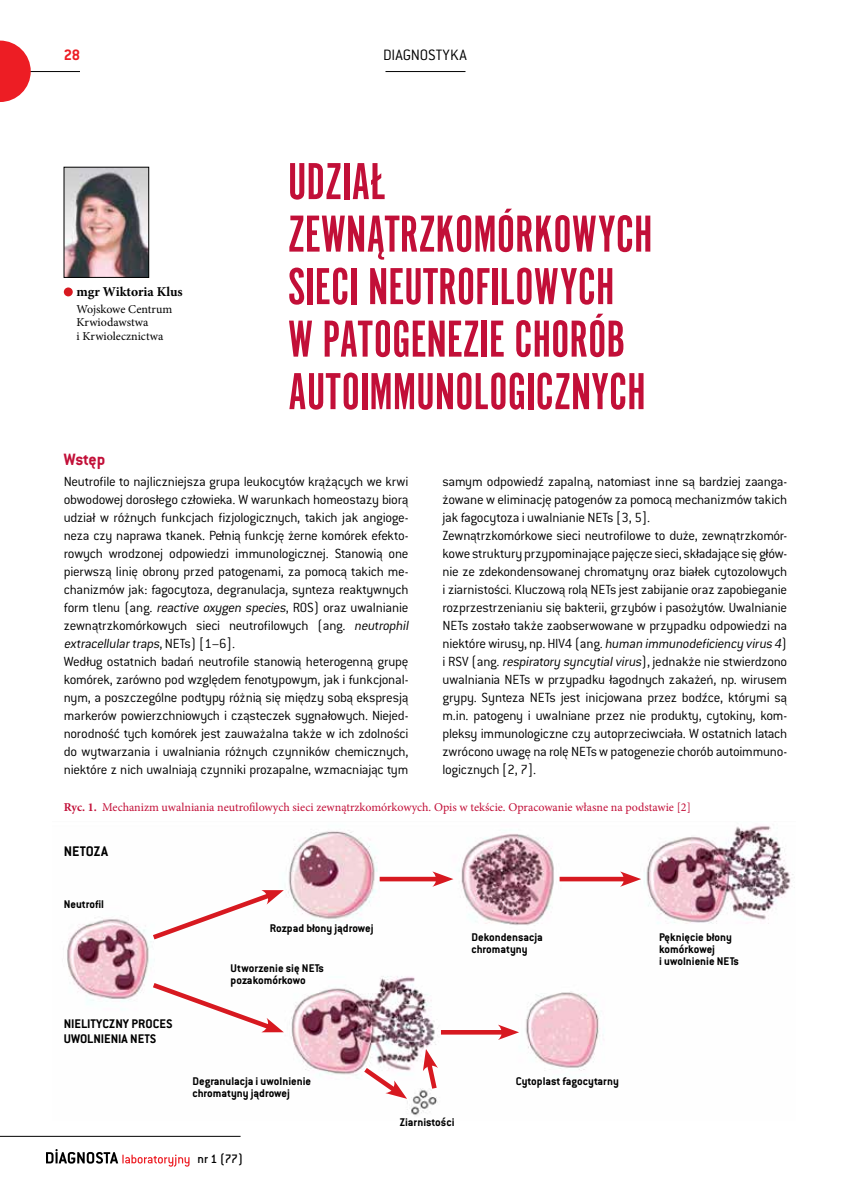
<style>
.page{position:relative;width:851px;height:1191px;background:#fff}
.page>*{position:absolute;margin:0;border:0;box-sizing:border-box;transform-origin:0 0}
.t1{font:54px/52.5px "Alternate Got No 1 DOT";color:#c20f38}
.t2{font:700 18px "Conduit ITC Pro";letter-spacing:-.015em;color:#c20f38}
.t3{font:300 16.5px "Conduit ITC Pro";color:#000}
.t4{font:700 16.5px "Conduit ITC Pro";color:#ed1d24}
.t5{font:700 15.3px "Conduit ITC Pro";color:#000}
.t6{font:300 14.55px/18px "Conduit ITC Pro";letter-spacing:-.02em;color:#000}
.t7{font:700 13.8px/15px "Conduit ITC Pro";color:#000}
.t8{font:700 13.5px "Minion Pro";letter-spacing:-.005em;color:#000}
.t9{font:500 13.5px "Conduit ITC Pro";color:#000}
.t10{font:700 12.3px/12px "Conduit ITC Pro";color:#000}
.t11{font:12px "Minion Pro";color:#c20f38}
.t12{font:12px/13.5px "Minion Pro";color:#000}
.s1{font-style:italic}
.s2{font-family:"Minion Pro";font-weight:400}
.s3{font-weight:700}
</style>
<div class="page">
<hr style="left:0;top:71px;width:80px;height:1px;background:#000">
<hr style="left:385px;top:71px;width:80px;height:1px;background:#000">
<svg style="left:46px;top:1149px;width:143px;height:17px"></svg>
<svg style="left:0;top:41px;width:31px;height:61px"></svg>
<hr style="left:0;top:1136px;width:240px;height:1px;background:#000">
<img style="left:66px;top:169px;width:81px;height:107px">
<div style="left:64px;top:167px;width:85px;height:111px;border:1px solid #000"></div>
<img style="left:67px;top:825px;width:727px;height:290px">
<svg style="left:148px;top:888px;width:136px;height:55px"></svg>
<svg style="left:148px;top:979px;width:136px;height:54px"></svg>
<div style="left:379px;top:876px;width:61px;height:5px;background:#d71920"></div>
<svg style="left:432px;top:871px;width:21px;height:15px"></svg>
<hr style="left:441px;top:1030px;width:65px;height:4px;background:#d71920">
<svg style="left:498px;top:1024px;width:21px;height:16px"></svg>
<div style="left:559px;top:876px;width:69px;height:5px;background:#d71920"></div>
<svg style="left:620px;top:871px;width:21px;height:15px"></svg>
<svg style="left:359px;top:1063px;width:48px;height:35px"></svg>
<svg style="left:423px;top:1049px;width:17px;height:44px"></svg>
<div style="left:64px;top:287px;width:9px;height:9px;background:#d71920;border-radius:50%"></div>
<p class="t4" style="left:64px;top:45px;width:18px">28</p>
<p class="t8" style="left:77px;top:284px;width:108px">mgr Wiktoria Klus</p>
<p class="t12" style="left:77px;top:302px;width:97px">Wojskowe Centrum<br>Krwiodawstwa<br>i Krwiolecznictwa</p>
<p class="t3" style="left:383px;top:45px;width:85px">DIAGNOSTYKA</p>
<h1 class="t1" style="left:288px;top:157px;width:366px">UDZIAŁ<br>ZEWNĄTRZKOMÓRKOWYCH<br>SIECI NEUTROFILOWYCH<br>W PATOGENEZIE CHORÓB<br>AUTOIMMUNOLOGICZNYCH</h1>
<p class="t2" style="left:64px;top:449px;width:43px">Wstęp</p>
<p class="t6" style="left:64px;top:473px;width:348px">Neutrofile to najliczniejsza grupa leukocytów krążących we krwi obwodowej dorosłego człowieka. W warunkach homeostazy biorą udział w różnych funkcjach fizjologicznych, takich jak angioge&shy;neza czy naprawa tkanek. Pełnią funkcję żerne komórek efekto&shy;rowych wrodzonej odpowiedzi immunologicznej. Stanowią one pierwszą linię obrony przed patogenami, za pomocą takich me&shy;chanizmów jak: fagocytoza, degranulacja, synteza reaktywnych form tlenu (ang. <span class="s1">reactive oxygen species</span>, ROS) oraz uwalnianie zewnątrzkomórkowych sieci neutrofilowych (ang. <span class="s1">neutrophil extracellulartraps</span>, N E Ts ) [ 1 <span class="s2">–</span> 6 ] .<br>Według ostatnich badań neutrofile stanowią heterogenną grupę komórek, zarówno pod względem fenotypowym, jak i funkcjonal&shy;nym, a poszczególne podtypy różnią się między sobą ekspresją markerów powierzchniowych i cząsteczek sygnałowych. Niejed&shy;norodność tych komórek jest zauważalna także w ich zdolności do wytwarzania i uwalniania różnych czynników chemicznych, niektóre z nich uwalniają czynniki prozapalne, wzmacniając tym</p>
<p class="t6" style="left:442px;top:473px;width:346px">samym odpowiedź zapalną, natomiast inne są bardziej zaanga&shy;żowane w eliminację patogenów za pomocą mechanizmów takich jak fagocytoza i uwalnianie NETs [3, 5].<br>Zewnątrzkomórkowe sieci neutrofilowe to duże, zewnątrzkomór&shy;kowe struktury przypominające pajęcze sieci, składające się głów&shy;nie ze zdekondensowanej chromatyny oraz białek cytozolowych i ziarnistości. Kluczową rolą NETs jest zabijanie oraz zapobieganie rozprzestrzenianiu się bakterii, grzybów i pasożytów. Uwalnianie NETs zostało także zaobserwowane w przypadku odpowiedzi na n iektóre wi rusy, np. HIV4 ( a ng. <span class="s1">human immunodeficiency virus 4</span>) i RSV (ang. <span class="s1">respiratory syncytialvirus</span>), jednakże nie stwierdzono uwalniania NETs w przypadku łagodnych zakażeń, np. wirusem grypy. Synteza NETs jest inicjowana przez bodźce, którymi są m.in. patogeny i uwalniane przez nie produkty, cytokiny, kom&shy;pleksy immunologiczne czy autoprzeciwciała. W ostatnich latach zwrócono uwagę na rolę NETs w patogenezie chorób autoimmuno&shy;logicznych [2, 7].</p>
<p class="t11" style="left:64px;top:798px;width:628px"><span class="s3">Ryc. 1.</span> Mechanizm uwalniania neutrofilowych sieci zewnątrzkomórkowych. Opis w tekście. Opracowanie własne na podstawie [2]</p>
<p class="t5" style="left:64px;top:842px;width:46px">NETOZA</p>
<p class="t10" style="left:64px;top:897px;width:42px">Neutrofil</p>
<p class="t7" style="left:64px;top:1016px;width:110px">NIELITYCZNY PROCES<br>UWOLNIENIA NETS</p>
<p class="t10" style="left:270px;top:922px;width:105px">Rozpad błony jądrowej</p>
<p class="t10" style="left:230px;top:962px;width:95px">Utworzenie się NETs pozakomórkowo</p>
<p class="t10" style="left:192px;top:1074px;width:120px">Degranulacja i uwolnienie chromatyny jądrowej</p>
<p class="t9" style="left:197px;top:1151px;width:47px">nr 1 (77)</p>
<p class="t10" style="left:471px;top:931px;width:73px">Dekondensacja chromatyny</p>
<p class="t10" style="left:659px;top:931px;width:81px">Pęknięcie błony komórkowej<br>i uwolnienie NETs</p>
<p class="t10" style="left:400px;top:1116px;width:56px">Ziarnistości</p>
<p class="t10" style="left:515px;top:1074px;width:104px">Cytoplast fagocytarny</p>
</div>
